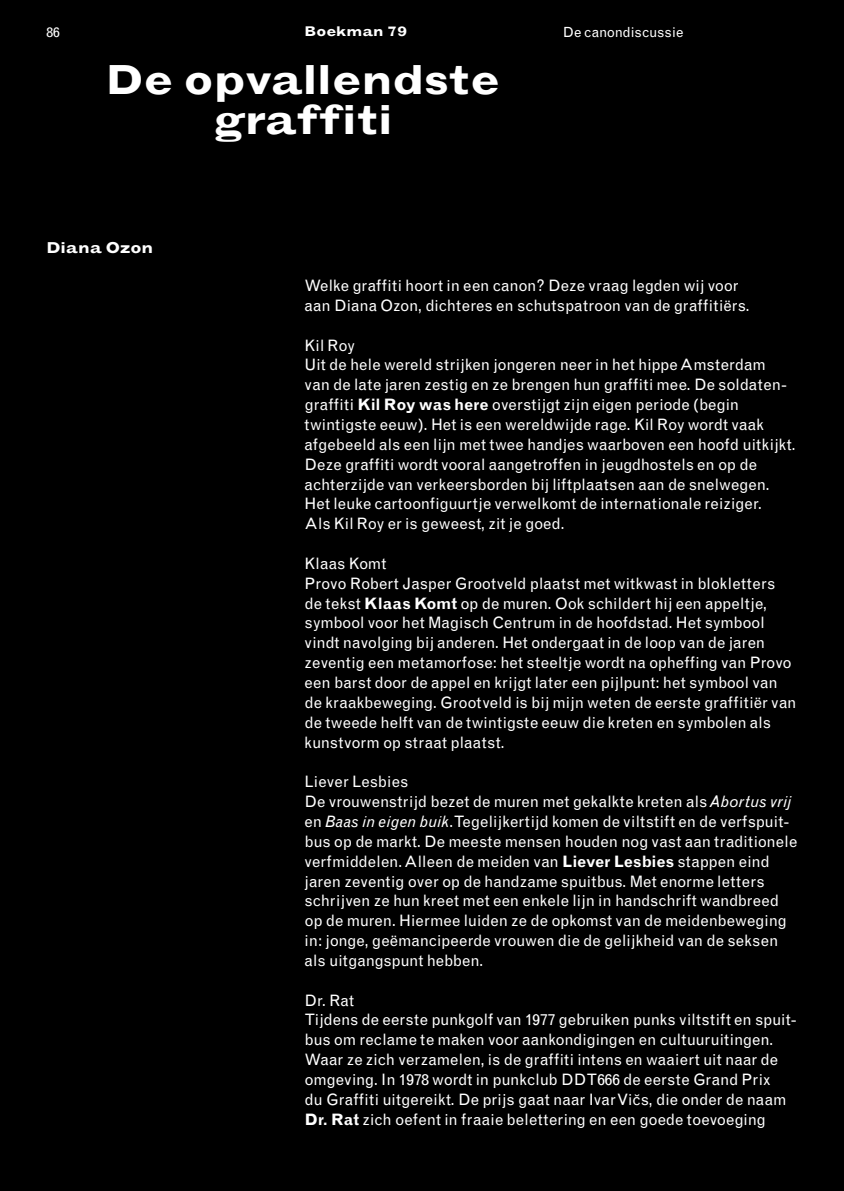
<style>
.page{position:relative;width:844px;height:1191px;background:#fff}
.page>*{position:absolute;margin:0;border:0;box-sizing:border-box;transform-origin:0 0}
.t1{font:700 expanded 42px/39.7px "Grotesque";color:#fff;text-align:center}
.t2{font:15.75px/19.8px "Grotesque";color:#fff}
.t3{font:700 expanded 15.75px "Grotesque";color:#fff}
.t4{font:14px "Grotesque";letter-spacing:-.005em;color:#fff}
.t5{font:700 expanded 14px "Grotesque";color:#fff}
.s1{font-weight:700}
.s2{font-style:italic}
</style>
<div class="page">
<div style="left:0;top:0;width:843px;height:1191px;background:#000"></div>
<p class="t4" style="left:46px;top:27px;width:15px">86</p>
<p class="t5" style="left:304px;top:27px;width:104px">Boekman 79</p>
<p class="t4" style="left:562px;top:27px;width:122px">De canondiscussie</p>
<h1 class="t1" style="left:106px;top:64px;width:395px">De opvallendste graffiti</h1>
<p class="t3" style="left:46px;top:242px;width:108px">Diana Ozon</p>
<p class="t2" style="left:304px;top:277px;width:446px">Welke graffiti hoort in een canon? Deze vraag legden wij voor aan Diana Ozon, dichteres en schutspatroon van de graffitiërs.</p>
<p class="t2" style="left:304px;top:336px;width:492px">Kil Roy<br>Uit de hele wereld strijken jongeren neer in het hippeAmsterdam<br>van de late jaren zestig en ze brengen hun graffiti mee. De soldaten&shy;graffiti <span class="s1">Kil Roy was here</span> overstijgt zijn eigen periode (begin twintigste eeuw). Het is een wereldwijde rage. Kil Roy wordt vaak afgebeeld als een lijn met twee handjes waarboven een hoofd uitkijkt.<br>Deze graffiti wordt vooral aangetroffen in jeugdhostels en op de achterzijde van verkeersborden bij liftplaatsen aan de snelwegen.<br>Het leuke cartoonfiguurtje verwelkomt de internationale reiziger.<br>Als Kil Roy er is geweest, zit je goed.</p>
<p class="t2" style="left:304px;top:555px;width:493px">Klaas Komt<br>Provo Robert Jasper Grootveld plaatst met witkwast in blokletters de tekst <span class="s1">Klaas Komt</span> op de muren. Ook schildert hij een appeltje, symbool voor het Magisch Centrum in de hoofdstad. Het symbool vindt navolging bij anderen. Het ondergaat in de loop van de jaren zeventig een metamorfose: het steeltje wordt na opheffing van Provo een barst door de appel en krijgt later een pijlpunt: het symbool van de kraakbeweging. Grootveld is bij mijn weten de eerste graffitiër van de tweede helft van de twintigste eeuw die kreten en symbolen als kunstvorm op straat plaatst.</p>
<p class="t2" style="left:304px;top:773px;width:494px">Liever Lesbies<br>De vrouwenstrijd bezet de muren met gekalkte kreten als<span class="s2">Abortus vrij </span>en <span class="s2">Baas in eigen buik</span>.Tegelijkertijd komen de viltstift en de verfspuit&shy;bus op de markt. De meeste mensen houden nog vast aan traditionele verfmiddelen.Alleen de meiden van <span class="s1">Liever Lesbies</span> stappen eind jaren zeventig over op de handzame spuitbus. Met enorme letters schrijven ze hun kreet met een enkele lijn in handschrift wandbreed op de muren. Hiermee luiden ze de opkomst van de meidenbeweging in: jonge, geëmancipeerde vrouwen die de gelijkheid van de seksen als uitgangspunt hebben.</p>
<p class="t2" style="left:304px;top:991px;width:493px">Dr. Rat<br>Tijdens de eerste punkgolf van 1977 gebruiken punks viltstift en spuit&shy;bus om reclame te maken voor aankondigingen en cultuuruitingen.<br>Waar ze zich verzamelen, is de graffiti intens en waaiert uit naar de omgeving. In 1978 wordt in punkclub DDT666 de eerste Grand Prix<br>du Graffiti uitgereikt. De prijs gaat naar IvarVic˘s, die onder de naam <span class="s1">Dr. Rat</span> zich oefent in fraaie belettering en een goede toevoeging</p>
</div>
